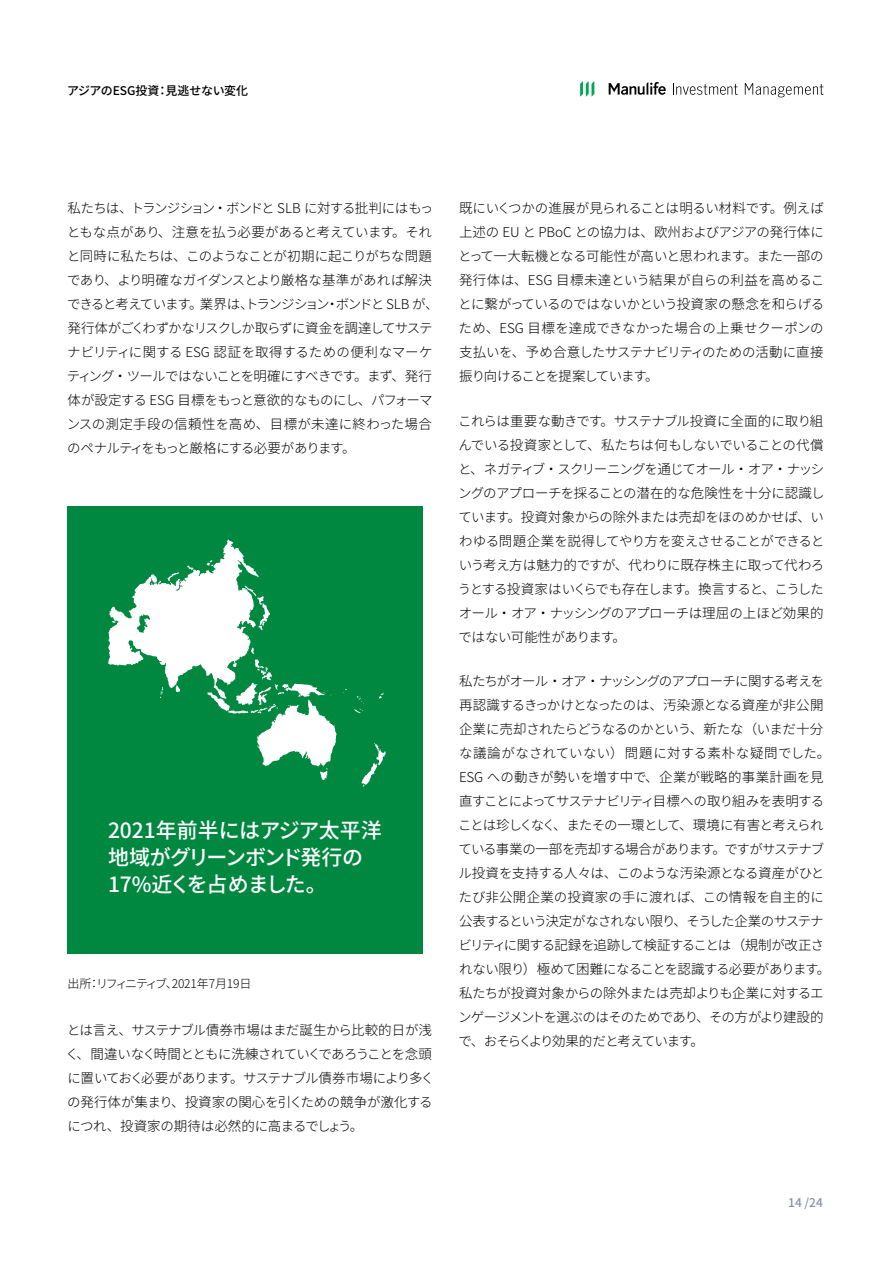
<style>
.page{position:relative;width:891px;height:1269px;background:#fff}
.page>*{position:absolute;margin:0;border:0;box-sizing:border-box;transform-origin:0 0}
.t1{font:500 21px/27px "Noto Sans CJ Kjp";letter-spacing:-.035em;color:#fff}
.t2{font:300 13.5px/24px "Noto Sans CJ Kjp";letter-spacing:-.04em;color:#000}
.t3{font:300 12px "Noto Sans CJ Kjp";letter-spacing:-.01em;color:#000}
.t4{font:500 12px "Noto Sans CJ Kjp";letter-spacing:-.01em;color:#000}
.t5{font:500 12px "Noto Sans CJ Kjp";color:#8c90a2}
</style>
<div class="page">
<svg style="left:673px;top:83px;width:65px;height:12px"></svg>
<svg style="left:745px;top:83px;width:78px;height:14px"></svg>
<svg style="left:609px;top:82px;width:57px;height:13px"></svg>
<svg style="left:580px;top:81px;width:14px;height:16px"></svg>
<div style="left:68px;top:507px;width:355px;height:447px;background:#008840"></div>
<svg style="left:379px;top:692px;width:5px;height:6px"></svg>
<svg style="left:354px;top:695px;width:10px;height:18px"></svg>
<svg style="left:108px;top:539px;width:229px;height:241px"></svg>
<svg style="left:361px;top:743px;width:25px;height:44px"></svg>
<p class="t4" style="left:67px;top:84px;width:183px">アジアのESG投資：見逃せない変化</p>
<p class="t2" style="left:67px;top:197px;width:373px">私たちは、トランジション・ボンドと SLB に対する批判にはもっともな点があり、注意を払う必要があると考えています。それと同時に私たちは、このようなことが初期に起こりがちな問題であり、より明確なガイダンスとより厳格な基準があれば解決できると考えています。業界は、トランジション・ボンドと SLB が、発行体がごくわずかなリスクしか取らずに資金を調達してサステナビリティに関する ESG 認証を取得するための便利なマーケティング・ツールではないことを明確にすべきです。まず、発行体が設定する ESG 目標をもっと意欲的なものにし、パフォーマンスの測定手段の信頼性を高め、目標が未達に終わった場合のペナルティをもっと厳格にする必要があります。</p>
<h1 class="t1" style="left:108px;top:818px;width:275px">2021年前半にはアジア太平洋地域がグリーンボンド発行の<br>17%近くを占めました。</h1>
<p class="t3" style="left:68px;top:977px;width:186px">出所：リフィニティブ、2021年7月19日</p>
<p class="t2" style="left:66px;top:1019px;width:370px">とは言え、サステナブル債券市場はまだ誕生から比較的日が浅く、間違いなく時間とともに洗練されていくであろうことを念頭に置いておく必要があります。サステナブル債券市場により多くの発行体が集まり、投資家の関心を引くための競争が激化するにつれ、投資家の期待は必然的に高まるでしょう。</p>
<p class="t2" style="left:459px;top:197px;width:367px;text-align:justify">既にいくつかの進展が見られることは明るい材料です。例えば上述の EU と PBoC との協力は、欧州およびアジアの発行体にとって一大転機となる可能性が高いと思われます。また一部の発行体は、ESG 目標未達という結果が自らの利益を高めることに繋がっているのではないかという投資家の懸念を和らげるため、ESG 目標を達成できなかった場合の上乗せクーポンの支払いを、予め合意したサステナビリティのための活動に直接振り向けることを提案しています。</p>
<p class="t2" style="left:458px;top:409px;width:368px;text-align:justify">これらは重要な動きです。サステナブル投資に全面的に取り組んでいる投資家として、私たちは何もしないでいることの代償と、ネガティブ・スクリーニングを通じてオール・オア・ナッシングのアプローチを採ることの潜在的な危険性を十分に認識しています。投資対象からの除外または売却をほのめかせば、いわゆる問題企業を説得してやり方を変えさせることができるという考え方は魅力的ですが、代わりに既存株主に取って代わろうとする投資家はいくらでも存在します。換言すると、こうしたオール・オア・ナッシングのアプローチは理屈の上ほど効果的ではない可能性があります。</p>
<p class="t2" style="left:458px;top:669px;width:374px">私たちがオール・オア・ナッシングのアプローチに関する考えを再認識するきっかけとなったのは、汚染源となる資産が非公開企業に売却されたらどうなるのかという、新たな（いまだ十分な議論がなされていない）問題に対する素朴な疑問でした。<br>ESG への動きが勢いを増す中で、企業が戦略的事業計画を見直すことによってサステナビリティ目標への取り組みを表明することは珍しくなく、またその一環として、環境に有害と考えられている事業の一部を売却する場合があります。ですがサステナブル投資を支持する人々は、このような汚染源となる資産がひとたび非公開企業の投資家の手に渡れば、この情報を自主的に公表するという決定がなされない限り、そうした企業のサステナビリティに関する記録を追跡して検証することは（規制が改正されない限り）極めて困難になることを認識する必要があります。私たちが投資対象からの除外または売却よりも企業に対するエンゲージメントを選ぶのはそのためであり、その方がより建設的で、おそらくより効果的だと考えています。</p>
<p class="t5" style="left:788px;top:1196px;width:36px">14 /24</p>
</div>
